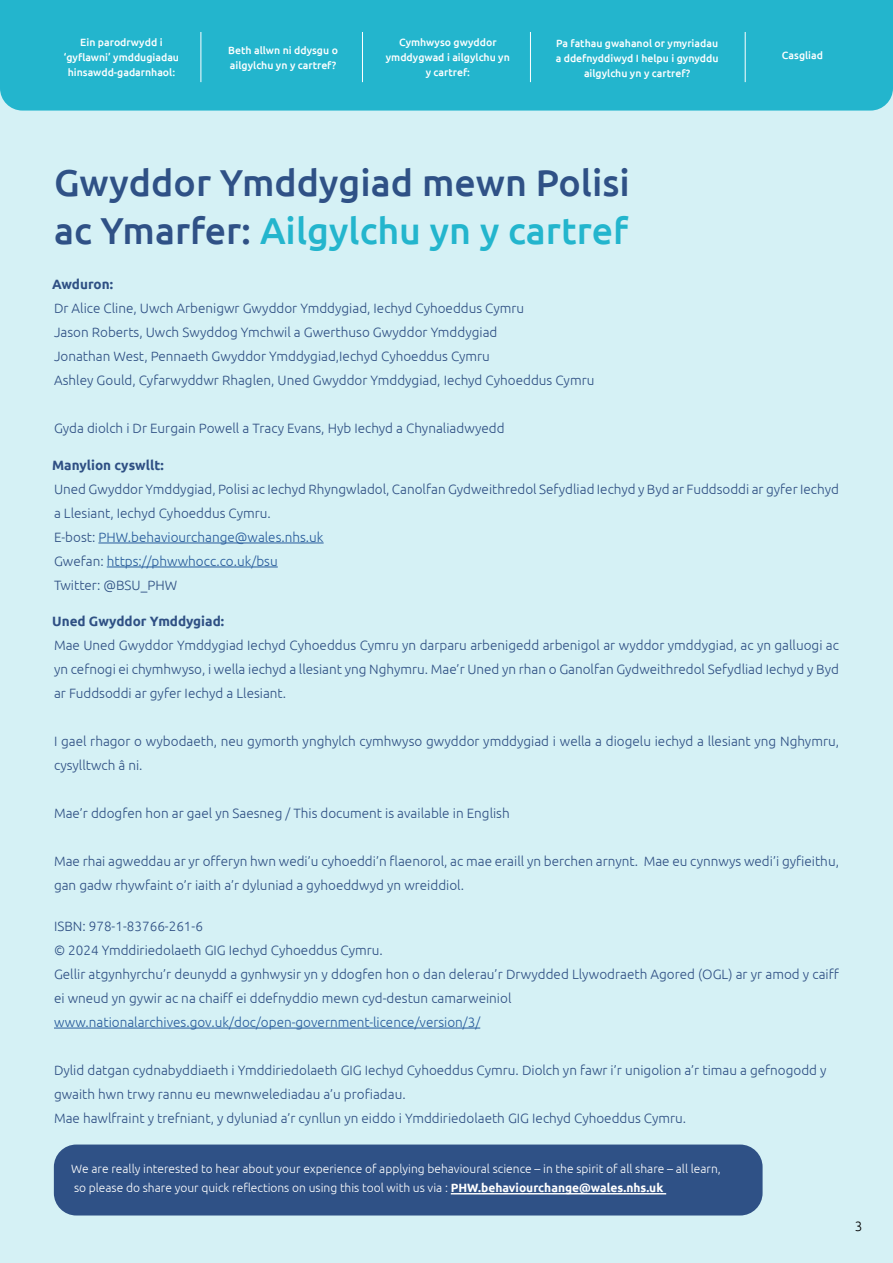
<style>
.page{position:relative;width:893px;height:1263px;background:#d5f1f5}
.page>*{position:absolute;margin:0;border:0;box-sizing:border-box;transform-origin:0 0}
.t1{font:500 37.5px/48px "Ubuntu";color:#2f5186}
.t2{font:300 13.5px/24px "Ubuntu";color:#2f5084}
.t3{font:300 13.5px "Ubuntu";color:#275b9b}
.t4{font:700 13.5px "Ubuntu";color:#2f5084}
.t5{font:300 13.5px "Ubuntu";color:#000}
.t6{font:300 12px/19.5px "Ubuntu";color:#fff}
.t7{font:500 10.5px/15px "Ubuntu";color:#fff;text-align:center}
.s1{color:#23b5cd}
.s2{color:#275b9b}
.s3{font-weight:700}
</style>
<div class="page">
<hr style="left:98px;top:543px;width:226px;height:1px;background:#275b9b">
<hr style="left:107px;top:567px;width:171px;height:1px;background:#275b9b">
<hr style="left:54px;top:1028px;width:426px;height:1px;background:#275b9b">
<div style="left:0;top:0;width:893px;height:111px;background:#23b5cd"></div>
<hr style="left:201px;top:32px;width:1px;height:50px;background:#fff">
<hr style="left:362px;top:32px;width:1px;height:50px;background:#fff">
<hr style="left:530px;top:32px;width:1px;height:50px;background:#fff">
<hr style="left:745px;top:32px;width:1px;height:50px;background:#fff">
<div style="left:54px;top:1144px;width:709px;height:71px;background:#2f5186;border-radius:22px"></div>
<hr style="left:451px;top:1193px;width:215px;height:1px;background:#fff">
<p class="t7" style="left:64px;top:35px;width:117px">Ein parodrwydd i ‘gyflawni’ ymddugiadau hinsawdd-gadarnhaol:</p>
<p class="t7" style="left:228px;top:42px;width:111px;text-align:left">Beth allwn ni ddysgu o ailgylchu yn y cartref?</p>
<p class="t7" style="left:386px;top:35px;width:126px">Cymhwyso gwyddor ymddygwad i ailgylchu yn y cartref:</p>
<p class="t7" style="left:556px;top:35px;width:164px">Pa fathau gwahanol or ymyriadau a ddefnyddiwyd I helpu i gynyddu ailgylchu yn y cartref?</p>
<p class="t7" style="left:782px;top:47px;width:43px">Casgliad</p>
<h1 class="t1" style="left:54px;top:158px;width:577px">Gwyddor Ymddygiad mewn Polisi ac Ymarfer: <span class="s1">Ailgylchu yn y cartref</span></h1>
<p class="t4" style="left:52px;top:276px;width:62px">Awduron:</p>
<p class="t2" style="left:54px;top:296px;width:542px">Dr Alice Cline, Uwch Arbenigwr Gwyddor Ymddygiad, Iechyd Cyhoeddus Cymru<br>Jason Roberts, Uwch Swyddog Ymchwil a Gwerthuso Gwyddor Ymddygiad<br>Jonathan West, Pennaeth Gwyddor Ymddygiad,Iechyd Cyhoeddus Cymru<br>Ashley Gould, Cyfarwyddwr Rhaglen, Uned Gwyddor Ymddygiad, Iechyd Cyhoeddus Cymru</p>
<p class="t2" style="left:54px;top:416px;width:452px">Gyda diolch i Dr Eurgain Powell a Tracy Evans, Hyb Iechyd a Chynaliadwyedd</p>
<p class="t4" style="left:52px;top:457px;width:113px">Manylion cyswllt:</p>
<p class="t2" style="left:54px;top:476px;width:786px">Uned Gwyddor Ymddygiad, Polisi ac Iechyd Rhyngwladol, Canolfan Gydweithredol Sefydliad Iechyd y Byd ar Fuddsoddi ar gyfer Iechyd a Llesiant, Iechyd Cyhoeddus Cymru.<br>E-bost: <span class="s2">PHW.behaviourchange@wales.nhs.uk<br></span>Gwefan: <span class="s2">https://phwwhocc.co.uk/bsu<br></span>Twitter: @BSU_PHW</p>
<p class="t4" style="left:52px;top:613px;width:173px">Uned Gwyddor Ymddygiad:</p>
<p class="t2" style="left:54px;top:633px;width:786px;text-align:justify">Mae Uned Gwyddor Ymddygiad Iechyd Cyhoeddus Cymru yn darparu arbenigedd arbenigol ar wyddor ymddygiad, ac yn galluogi ac yn cefnogi ei chymhwyso, i wella iechyd a llesiant yng Nghymru. Mae’r Uned yn rhan o Ganolfan Gydweithredol Sefydliad Iechyd y Byd ar Fuddsoddi ar gyfer Iechyd a Llesiant.</p>
<p class="t2" style="left:54px;top:729px;width:786px">I gael rhagor o wybodaeth, neu gymorth ynghylch cymhwyso gwyddor ymddygiad i wella a diogelu iechyd a llesiant yng Nghymru, cysylltwch â ni.</p>
<p class="t2" style="left:54px;top:801px;width:457px">Mae’r ddogfen hon ar gael yn Saesneg / This document is available in English</p>
<p class="t2" style="left:54px;top:849px;width:786px">Mae rhai agweddau ar yr offeryn hwn wedi’u cyhoeddi’n flaenorol, ac mae eraill yn berchen arnynt. Mae eu cynnwys wedi’i gyfieithu, gan gadw rhywfaint o’r iaith a’r dyluniad a gyhoeddwyd yn wreiddiol.</p>
<p class="t2" style="left:54px;top:913px;width:786px">ISBN: 978-1-83766-261-6<br>© 2024 Ymddiriedolaeth GIG Iechyd Cyhoeddus Cymru.<br>Gellir atgynhyrchu’r deunydd a gynhwysir yn y ddogfen hon o dan delerau’r Drwydded Llywodraeth Agored (OGL) ar yr amod y caiff ei wneud yn gywir ac na chaiff ei ddefnyddio mewn cyd-destun camarweiniol</p>
<p class="t3" style="left:54px;top:1014px;width:428px">www.nationalarchives.gov.uk/doc/open-government-licence/version/3/</p>
<p class="t2" style="left:54px;top:1057px;width:774px">Dylid datgan cydnabyddiaeth i Ymddiriedolaeth GIG Iechyd Cyhoeddus Cymru. Diolch yn fawr i’r unigolion a’r timau a gefnogodd y gwaith hwn trwy rannu eu mewnwelediadau a’u profiadau.<br>Mae hawlfraint y trefniant, y dyluniad a’r cynllun yn eiddo i Ymddiriedolaeth GIG Iechyd Cyhoeddus Cymru.</p>
<p class="t6" style="left:71px;top:1158px;width:651px">We are really interested to hear about your experience of applying behavioural science – in the spirit of all share – all learn, so please do share your quick reflections on using this tool with us via : <span class="s3">PHW.behaviourchange@wales.nhs.uk</span></p>
<p class="t5" style="left:855px;top:1218px;width:9px">3</p>
</div>
